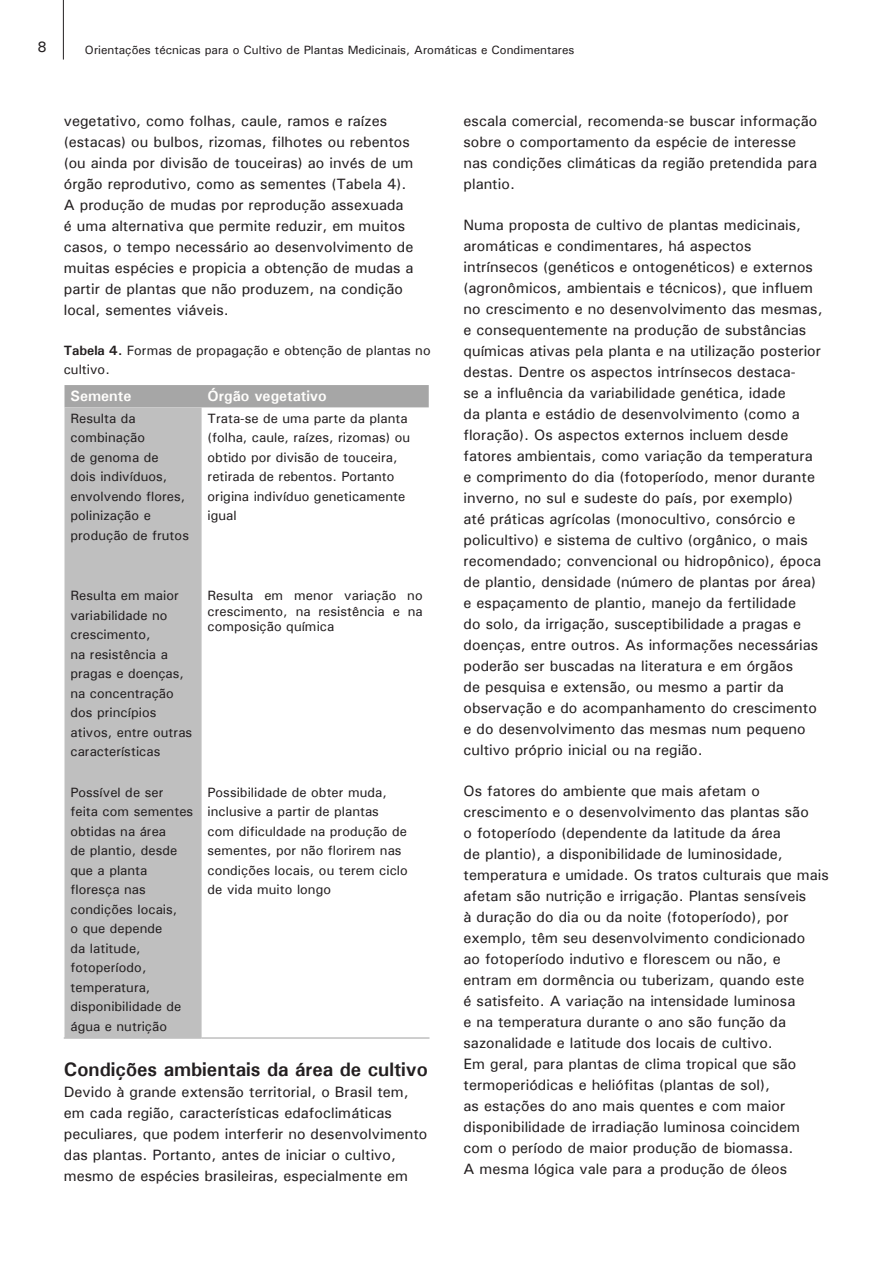
<style>
.page{position:relative;width:893px;height:1263px;background:#fff}
.page>*{position:absolute;margin:0;border:0;box-sizing:border-box;transform-origin:0 0}
.Título_2{font:700 19.5px "Univers";color:#231f20}
.Corpo_de_texto_1{font:500 15px/21px "Univers";color:#231f20}
.Tabelas{font:700 15px "Univers";color:#fffefc}
.Tabelas-2{font:500 13.5px/19.5px "Univers";color:#231f20}
.t1{font:500 12px "Univers";color:#231f20}
.s1{font-weight:700}
</style>
<div class="page">
<hr style="left:63px;top:0;width:1px;height:60px;background:#231f20">
<div style="left:64px;top:385px;width:365px;height:22px;background:#a6a6a6"></div>
<div style="left:64px;top:407px;width:138px;height:630px;background:#bfbfbf"></div>
<hr style="left:64px;top:1037px;width:138px;height:2px;background:#bfbfbf">
<hr style="left:202px;top:1037px;width:227px;height:2px;background:#bfbfbf">
<p class="Corpo_de_texto_1" style="left:37px;top:36px;width:11px">8</p>
<p class="t1" style="left:85px;top:42px;width:491px">Orientações técnicas para o Cultivo de Plantas Medicinais, Aromáticas e Condimentares</p>
<p class="Corpo_de_texto_1" style="left:64px;top:111px;width:351px">vegetativo, como folhas, caule, ramos e raízes (estacas) ou bulbos, rizomas, filhotes ou rebentos (ou ainda por divisão de touceiras) ao invés de um órgão reprodutivo, como as sementes (Tabela 4).<br>A produção de mudas por reprodução assexuada é uma alternativa que permite reduzir, em muitos casos, o tempo necessário ao desenvolvimento de muitas espécies e propicia a obtenção de mudas a partir de plantas que não produzem, na condição local, sementes viáveis.</p>
<p class="Tabelas-2" style="left:64px;top:340px;width:368px"><span class="s1">Tabela 4.</span> Formas de propagação e obtenção de plantas no cultivo.</p>
<p class="Tabelas" style="left:70px;top:387px;width:62px">Semente</p>
<p class="Tabelas" style="left:208px;top:387px;width:121px">Órgão vegetativo</p>
<p class="Tabelas-2" style="left:70px;top:408px;width:120px">Resulta da combinação<br>de genoma de<br>dois indivíduos, envolvendo flores, polinização e produção de frutos</p>
<p class="Tabelas-2" style="left:208px;top:408px;width:204px">Trata-se de uma parte da planta (folha, caule, raízes, rizomas) ou obtido por divisão de touceira, retirada de rebentos. Portanto origina indivíduo geneticamente igual</p>
<p class="Tabelas-2" style="left:70px;top:585px;width:123px">Resulta em maior variabilidade no crescimento,<br>na resistência a pragas e doenças, na concentração dos princípios ativos, entre outras características</p>
<p class="Tabelas-2" style="left:208px;top:587px;width:217px;line-height:15.5px;text-align:justify">Resulta em menor variação no crescimento, na resistência e na composição química</p>
<p class="Tabelas-2" style="left:70px;top:782px;width:124px">Possível de ser feita com sementes obtidas na área<br>de plantio, desde que a planta floresça nas condições locais,<br>o que depende<br>da latitude, fotoperíodo, temperatura, disponibilidade de água e nutrição</p>
<p class="Tabelas-2" style="left:208px;top:782px;width:202px">Possibilidade de obter muda, inclusive a partir de plantas com dificuldade na produção de sementes, por não florirem nas condições locais, ou terem ciclo de vida muito longo</p>
<p class="Título_2" style="left:64px;top:1057px;width:366px">Condições ambientais da área de cultivo</p>
<p class="Corpo_de_texto_1" style="left:64px;top:1081px;width:365px">Devido à grande extensão territorial, o Brasil tem, em cada região, características edafoclimáticas peculiares, que podem interferir no desenvolvimento das plantas. Portanto, antes de iniciar o cultivo, mesmo de espécies brasileiras, especialmente em</p>
<p class="Corpo_de_texto_1" style="left:463px;top:111px;width:355px">escala comercial, recomenda-se buscar informação sobre o comportamento da espécie de interesse nas condições climáticas da região pretendida para plantio.</p>
<p class="Corpo_de_texto_1" style="left:463px;top:214px;width:361px">Numa proposta de cultivo de plantas medicinais, aromáticas e condimentares, há aspectos intrínsecos (genéticos e ontogenéticos) e externos (agronômicos, ambientais e técnicos), que influem no crescimento e no desenvolvimento das mesmas, e consequentemente na produção de substâncias químicas ativas pela planta e na utilização posterior destas. Dentre os aspectos intrínsecos destaca-<br>se a influência da variabilidade genética, idade<br>da planta e estádio de desenvolvimento (como a floração). Os aspectos externos incluem desde fatores ambientais, como variação da temperatura e comprimento do dia (fotoperíodo, menor durante inverno, no sul e sudeste do país, por exemplo)<br>até práticas agrícolas (monocultivo, consórcio e policultivo) e sistema de cultivo (orgânico, o mais recomendado; convencional ou hidropônico), época de plantio, densidade (número de plantas por área) e espaçamento de plantio, manejo da fertilidade<br>do solo, da irrigação, susceptibilidade a pragas e doenças, entre outros. As informações necessárias poderão ser buscadas na literatura e em órgãos<br>de pesquisa e extensão, ou mesmo a partir da observação e do acompanhamento do crescimento e do desenvolvimento das mesmas num pequeno cultivo próprio inicial ou na região.</p>
<p class="Corpo_de_texto_1" style="left:463px;top:780px;width:367px">Os fatores do ambiente que mais afetam o crescimento e o desenvolvimento das plantas são<br>o fotoperíodo (dependente da latitude da área<br>de plantio), a disponibilidade de luminosidade, temperatura e umidade. Os tratos culturais que mais afetam são nutrição e irrigação. Plantas sensíveis<br>à duração do dia ou da noite (fotoperíodo), por exemplo, têm seu desenvolvimento condicionado<br>ao fotoperíodo indutivo e florescem ou não, e entram em dormência ou tuberizam, quando este<br>é satisfeito. A variação na intensidade luminosa<br>e na temperatura durante o ano são função da sazonalidade e latitude dos locais de cultivo.<br>Em geral, para plantas de clima tropical que são termoperiódicas e heliófitas (plantas de sol),<br>as estações do ano mais quentes e com maior disponibilidade de irradiação luminosa coincidem com o período de maior produção de biomassa.<br>A mesma lógica vale para a produção de óleos</p>
</div>
